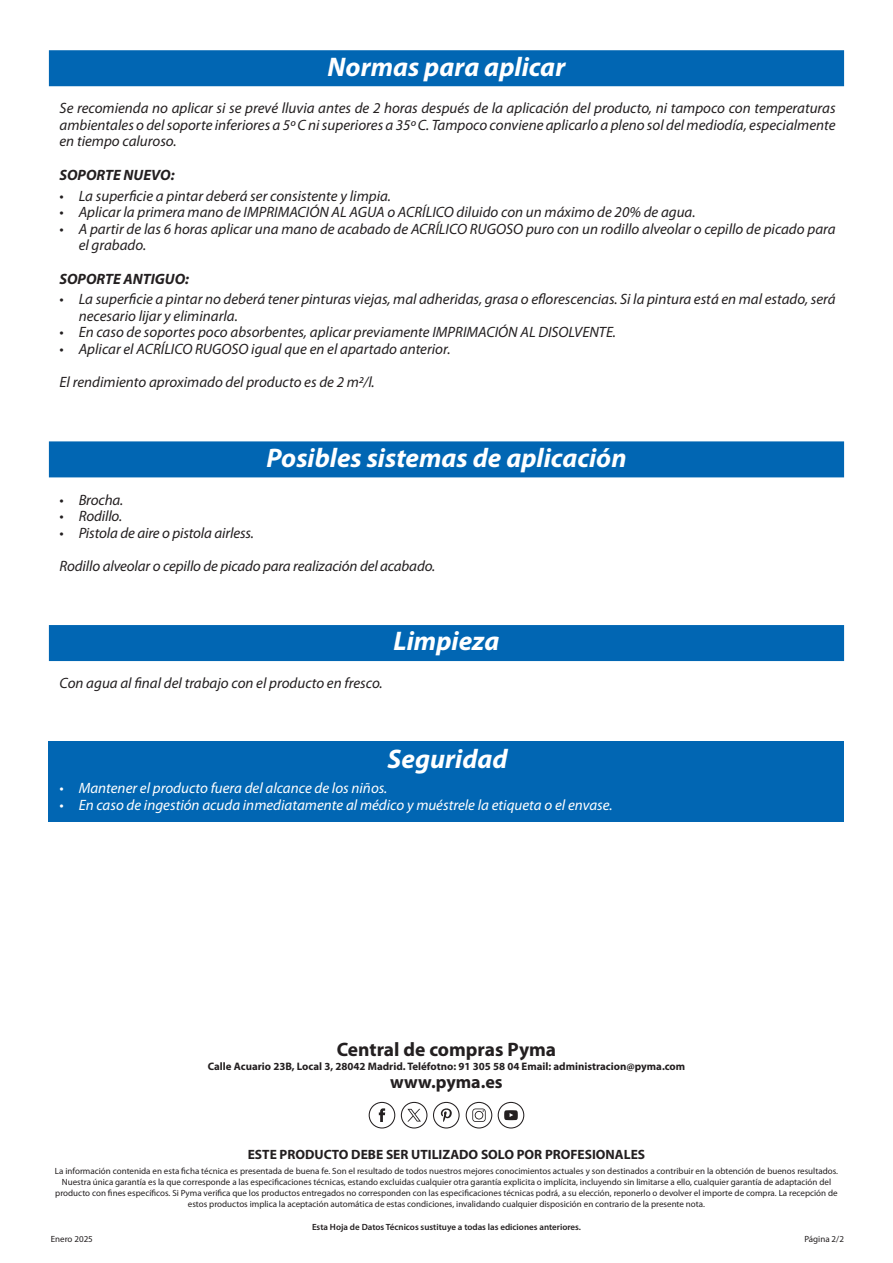
<style>
.page{position:relative;width:893px;height:1263px;background:#fff}
.page>*{position:absolute;margin:0;border:0;box-sizing:border-box;transform-origin:0 0}
.t1{font:italic 700 27px "Myriad Pro";color:#fff}
.t2{font:700 19.5px "Myriad Pro";color:#231f20}
.t3{font:700 18px "Myriad Pro";color:#231f20}
.t4{font:italic 15px/16.5px "Myriad Pro";color:#231f20}
.t5{font:italic 15px "Myriad Pro";color:#fff}
.t6{font:italic 700 15px "Myriad Pro";color:#231f20}
.t7{font:700 13.5px "Myriad Pro";color:#231f20}
.t8{font:700 10.8px "Myriad Pro";color:#231f20}
.t9{font:9px/10.8px "Myriad Pro";color:#231f20;text-align:center}
.t10{font:600 9px "Myriad Pro";color:#231f20}
</style>
<div class="page">
<svg style="left:369px;top:1102px;width:26px;height:26px"></svg>
<svg style="left:498px;top:1102px;width:26px;height:26px"></svg>
<svg style="left:433px;top:1102px;width:27px;height:26px"></svg>
<svg style="left:466px;top:1102px;width:26px;height:26px"></svg>
<svg style="left:401px;top:1102px;width:26px;height:26px"></svg>
<div style="left:49px;top:741px;width:795px;height:81px;background:#0166b3"></div>
<div style="left:49px;top:625px;width:795px;height:36px;background:#0166b3"></div>
<div style="left:49px;top:441px;width:795px;height:36px;background:#0166b3"></div>
<div style="left:49px;top:50px;width:795px;height:36px;background:#0166b3"></div>
<h1 class="t1" style="left:328px;top:52px;width:239px">Normas para aplicar</h1>
<p class="t4" style="left:60px;top:100px;width:778px;text-align:justify">Se recomienda no aplicar si se prevé lluvia antes de 2 horas después de la aplicación del producto, ni tampoco con temperaturas ambientales o del soporte inferiores a 5º C ni superiores a 35º C. Tampoco conviene aplicarlo a pleno sol del mediodía, especialmente en tiempo caluroso.</p>
<p class="t6" style="left:60px;top:167px;width:117px">SOPORTE NUEVO:</p>
<p class="t4" style="left:60px;top:188px;width:333px">• La superficie a pintar deberá ser consistente y limpia.</p>
<p class="t4" style="left:60px;top:204px;width:638px">• Aplicar la primera mano de IMPRIMACIÓN AL AGUA o ACRÍLICO diluido con un máximo de 20% de agua.</p>
<p class="t4" style="left:79px;top:221px;width:758px;text-indent:-19px">• A partir de las 6 horas aplicar una mano de acabado de ACRÍLICO RUGOSO puro con un rodillo alveolar o cepillo de picado para el grabado.</p>
<p class="t6" style="left:60px;top:270px;width:131px">SOPORTE ANTIGUO:</p>
<p class="t4" style="left:79px;top:291px;width:758px;text-indent:-19px">• La superficie a pintar no deberá tener pinturas viejas, mal adheridas, grasa o eflorescencias. Si la pintura está en mal estado, será necesario lijar y eliminarla.</p>
<p class="t4" style="left:60px;top:324px;width:558px">• En caso de soportes poco absorbentes, aplicar previamente IMPRIMACIÓN AL DISOLVENTE.</p>
<p class="t4" style="left:60px;top:341px;width:392px">• Aplicar el ACRÍLICO RUGOSO igual que en el apartado anterior.</p>
<p class="t4" style="left:60px;top:374px;width:317px">El rendimiento aproximado del producto es de 2 m2/l.</p>
<h1 class="t1" style="left:266px;top:443px;width:362px">Posibles sistemas de aplicación</h1>
<p class="t4" style="left:60px;top:492px;width:65px">• Brocha.</p>
<p class="t4" style="left:60px;top:508px;width:64px">• Rodillo.</p>
<p class="t4" style="left:60px;top:525px;width:196px">• Pistola de aire o pistola airless.</p>
<p class="t4" style="left:60px;top:558px;width:377px">Rodillo alveolar o cepillo de picado para realización del acabado.</p>
<p class="t4" style="left:60px;top:675px;width:325px">Con agua al final del trabajo con el producto en fresco.</p>
<h1 class="t1" style="left:394px;top:626px;width:107px">Limpieza</h1>
<h1 class="t1" style="left:388px;top:744px;width:122px">Seguridad</h1>
<p class="t5" style="left:60px;top:780px;width:329px">• Mantener el producto fuera del alcance de los niños.</p>
<p class="t5" style="left:60px;top:796px;width:554px">• En caso de ingestión acuda inmediatamente al médico y muéstrele la etiqueta o el envase.</p>
<h2 class="t2" style="left:337px;top:1039px;width:221px">Central de compras Pyma</h2>
<p class="t8" style="left:208px;top:1060px;width:479px">Calle Acuario 23B, Local 3, 28042 Madrid. Teléfotno: 91 305 58 04 Email: administracion@pyma.com</p>
<p class="t3" style="left:390px;top:1071px;width:114px">www.pyma.es</p>
<p class="t7" style="left:248px;top:1147px;width:399px">ESTE PRODUCTO DEBE SER UTILIZADO SOLO POR PROFESIONALES</p>
<p class="t9" style="left:55px;top:1166px;width:785px">La información contenida en esta ficha técnica es presentada de buena fe. Son el resultado de todos nuestros mejores conocimientos actuales y son destinados a contribuir en la obtención de buenos resultados.<br>Nuestra única garantía es la que corresponde a las especificaciones técnicas, estando excluidas cualquier otra garantía explicita o implícita, incluyendo sin limitarse a ello, cualquier garantía de adaptación del producto con fines específicos. Si Pyma verifica que los productos entregados no corresponden con las especificaciones técnicas podrá, a su elección, reponerlo o devolver el importe de compra. La recepción de estos productos implica la aceptación automática de estas condiciones, invalidando cualquier disposición en contrario de la presente nota.</p>
<p class="t10" style="left:312px;top:1222px;width:270px">Esta Hoja de Datos Técnicos sustituye a todas las ediciones anteriores.</p>
<p class="t9" style="left:51px;top:1233px;width:44px">Enero 2025</p>
<p class="t9" style="left:804px;top:1233px;width:41px">Página 2/2</p>
</div>
